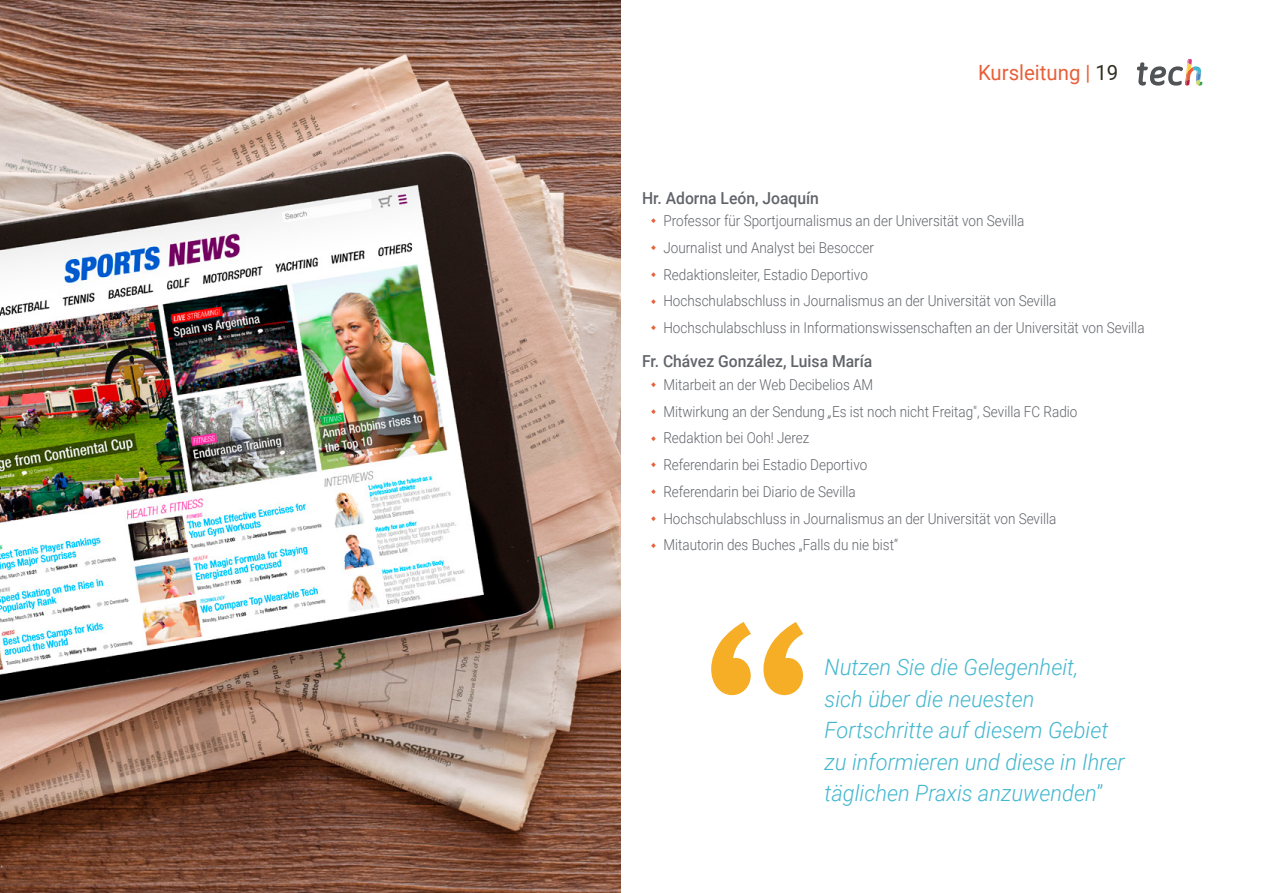
<style>
.page{position:relative;width:1263px;height:893px;background:#fff}
.page>*{position:absolute;margin:0;border:0;box-sizing:border-box;transform-origin:0 0}
.t1{font:italic 300 22.5px/31.5px "Roboto";color:#43b7cf}
.t2{font:21px "Roboto";color:#e7603a}
.t3{font:500 16.5px "Roboto";color:#61646a;scale:.95 1}
.t4{font:300 15px/26.7px "Roboto";color:#61646a;scale:.9 1}
.s1{color:#312e20}
.s2{font-style:italic}
.s3{font-style:normal}
</style>
<div class="page">
<svg style="left:1137px;top:59px;width:65px;height:27px"></svg>
<img style="left:0;top:0;width:621px;height:893px">
<svg style="left:711px;top:622px;width:92px;height:73px"></svg>
<h2 class="t2" style="left:978px;top:57px;width:142px">Kursleitung | <span class="s1">19</span></h2>
<p class="t3" style="left:642px;top:186px;width:188px">Hr. Adorna León, Joaquín</p>
<p class="t4" style="left:663px;top:207px;width:536px">Professor für Sportjournalismus an der Universität von Sevilla<br>Journalist und Analyst bei Besoccer<br>Redaktionsleiter, Estadio Deportivo<br>Hochschulabschluss in Journalismus an der Universität von Sevilla Hochschulabschluss in Informationswissenschaften an der Universität von Sevilla</p>
<p class="t3" style="left:642px;top:350px;width:244px">Fr. Chávez González, Luisa María</p>
<p class="t4" style="left:663px;top:370px;width:462px">Mitarbeit an der Web Decibelios AM<br>Mitwirkung an der Sendung <span class="s2">„</span>Es ist noch nicht Freitag", Sevilla FC Radio Redaktion bei Ooh! Jerez<br>Referendarin bei Estadio Deportivo<br>Referendarin bei Diario de Sevilla<br>Hochschulabschluss in Journalismus an der Universität von Sevilla Mitautorin des Buches „Falls du nie bist“</p>
<h1 class="t1" style="left:824px;top:651px;width:302px">Nutzen Sie die Gelegenheit,<br>sich über die neuesten<br>Fortschritte auf diesem Gebiet zu informieren und diese in Ihrer täglichen Praxis anzuwenden<span class="s3">”</span></h1>
</div>
